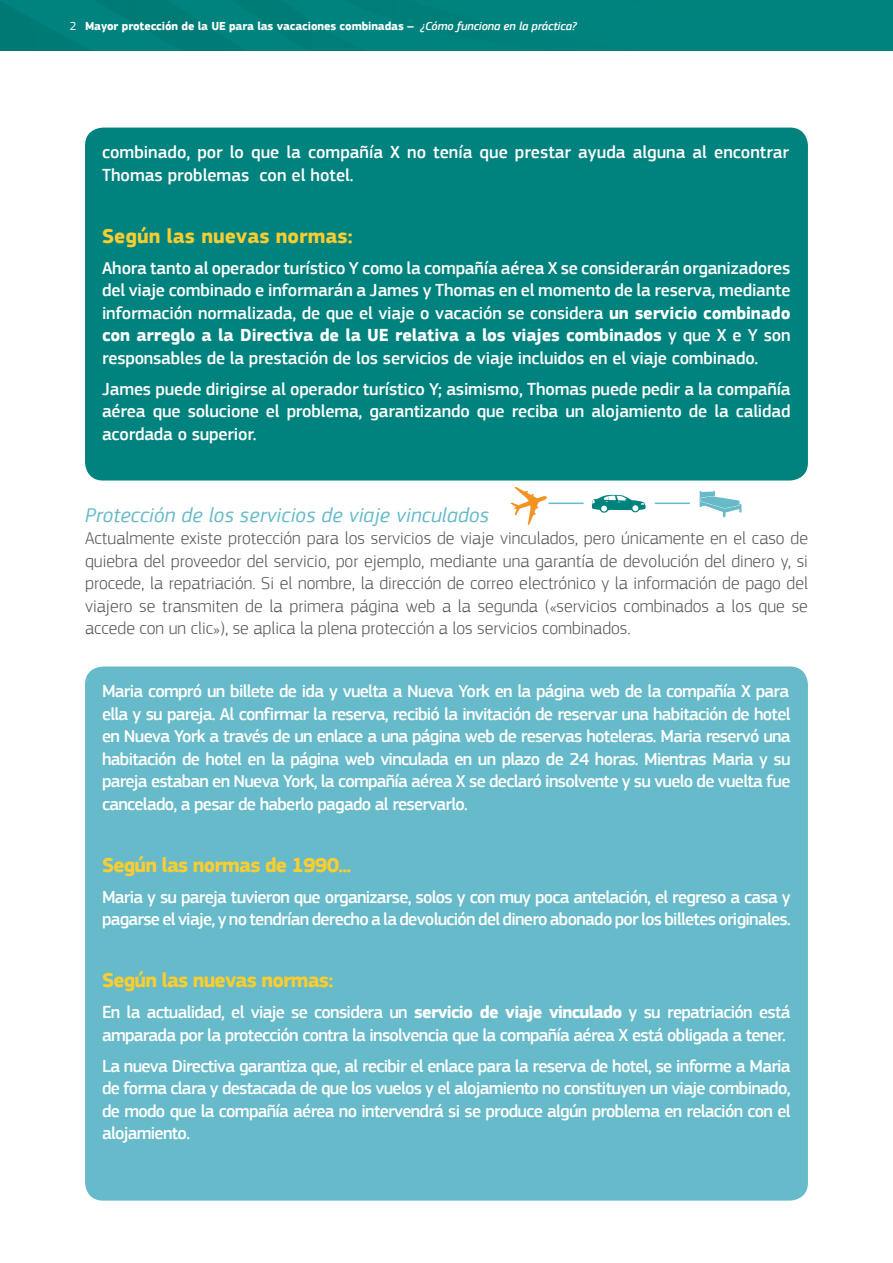
<style>
.page{position:relative;width:893px;height:1263px;background:#fff}
.page>*{position:absolute;margin:0;border:0;box-sizing:border-box;transform-origin:0 0}
.t1{font:700 21px "EC Square Sans Pro";letter-spacing:-.04em;color:#facd31}
.t2{font:italic 21px "EC Square Sans Pro";letter-spacing:.01em;color:#66bac9}
.t3{font:700 21px "EC Square Sans Pro";color:#facd31}
.t4{font:500 18px/22.5px "EC Square Sans Pro";letter-spacing:-.04em;color:#fff;text-align:justify}
.t5{font:300 18px/22.5px "EC Square Sans Pro";color:#575756;text-align:justify}
.t6{font:500 18px/22.5px "EC Square Sans Pro";color:#fff}
.t7{font:700 12px "EC Square Sans Pro";letter-spacing:-.01em;color:#fff}
.s1{font-weight:400}
.s2{font-weight:500;font-style:italic}
.s3{font-weight:700}
</style>
<div class="page">
<div style="left:0;top:0;width:893px;height:51px;background:#00837e"></div>
<div style="left:85px;top:128px;width:723px;height:352px;background:#00837e;border-radius:18px"></div>
<div style="left:85px;top:666px;width:723px;height:534px;background:#66bac9;border-radius:18px"></div>
<svg style="left:700px;top:490px;width:41px;height:27px"></svg>
<svg style="left:510px;top:487px;width:37px;height:38px"></svg>
<svg style="left:592px;top:495px;width:54px;height:18px"></svg>
<hr style="left:549px;top:503px;width:35px;height:1px;background:#66bac9">
<hr style="left:655px;top:503px;width:35px;height:1px;background:#66bac9">
<p class="t7" style="left:70px;top:19px;width:508px"><span class="s1">2</span> Mayor protección de la UE para las vacaciones combinadas – <span class="s2">¿Cómo funciona en la práctica?</span></p>
<p class="t6" style="left:102px;top:141px;width:689px">combinado, por lo que la compañía X no tenía que prestar ayuda alguna al encontrar<br>Thomas problemas con el hotel.</p>
<p class="t3" style="left:102px;top:223px;width:252px">Según las nuevas normas:</p>
<p class="t4" style="left:102px;top:257px;width:690px">Ahora tanto al operador turístico Y como la compañía aérea X se considerarán organizadores del viaje combinado e informarán a James y Thomas en el momento de la reserva, mediante información normalizada, de que el viaje o vacación se considera <span class="s3">un servicio combinado con arreglo a la Directiva de la UE relativa a los viajes combinados</span> y que X e Y son responsables de la prestación de los servicios de viaje incluidos en el viaje combinado.</p>
<p class="t4" style="left:102px;top:378px;width:690px">James puede dirigirse al operador turístico Y; asimismo, Thomas puede pedir a la compañía aérea que solucione el problema, garantizando que reciba un alojamiento de la calidad acordada o superior.</p>
<p class="t2" style="left:85px;top:502px;width:406px">Protección de los servicios de viaje vinculados</p>
<p class="t5" style="left:85px;top:527px;width:724px">Actualmente existe protección para los servicios de viaje vinculados, pero únicamente en el caso de quiebra del proveedor del servicio, por ejemplo, mediante una garantía de devolución del dinero y, si procede, la repatriación. Si el nombre, la dirección de correo electrónico y la información de pago del viajero se transmiten de la primera página web a la segunda («servicios combinados a los que se accede con un clic»), se aplica la plena protección a los servicios combinados.</p>
<p class="t4" style="left:102px;top:680px;width:690px">Maria compró un billete de ida y vuelta a Nueva York en la página web de la compañía X para ella y su pareja. Al confirmar la reserva, recibió la invitación de reservar una habitación de hotel en Nueva York a través de un enlace a una página web de reservas hoteleras. Maria reservó una habitación de hotel en la página web vinculada en un plazo de 24 horas. Mientras Maria y su pareja estaban en Nueva York, la compañía aérea X se declaró insolvente y su vuelo de vuelta fue cancelado, a pesar de haberlo pagado al reservarlo.</p>
<p class="t1" style="left:102px;top:852px;width:251px">Según las normas de 1990...</p>
<p class="t4" style="left:102px;top:886px;width:690px">Maria y su pareja tuvieron que organizarse, solos y con muy poca antelación, el regreso a casa y pagarse el viaje, y no tendrían derecho a la devolución del dinero abonado por los billetes originales.</p>
<p class="t1" style="left:102px;top:967px;width:233px">Según las nuevas normas:</p>
<p class="t4" style="left:102px;top:1001px;width:690px">En la actualidad, el viaje se considera un <span class="s3">servicio de viaje vinculado</span> y su repatriación está amparada por la protección contra la insolvencia que la compañía aérea X está obligada a tener.</p>
<p class="t4" style="left:102px;top:1055px;width:690px">La nueva Directiva garantiza que, al recibir el enlace para la reserva de hotel, se informe a Maria de forma clara y destacada de que los vuelos y el alojamiento no constituyen un viaje combinado, de modo que la compañía aérea no intervendrá si se produce algún problema en relación con el alojamiento.</p>
</div>
